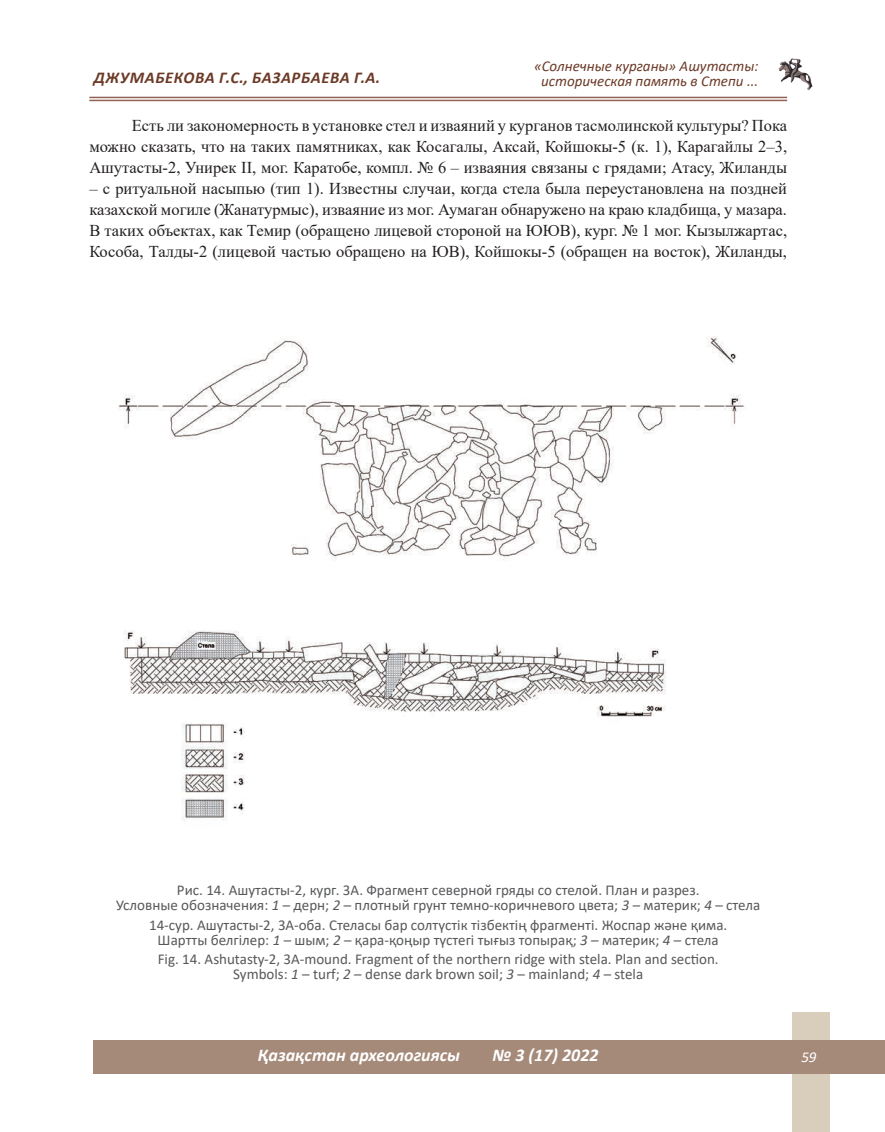
<style>
.page{position:relative;width:885px;height:1132px;background:#fff}
.page>*{position:absolute;margin:0;border:0;box-sizing:border-box;transform-origin:0 0}
.t1{font:italic 700 18px "Calibri";color:#fff}
.t2{font:16.5px/21px "Times New Roman";color:#231f20;text-align:justify}
.t3{font:italic 700 16.5px "Calibri";letter-spacing:.04em;color:#6c3a27}
.t4{font:15px/15px "Calibri";color:#57585a;text-align:center}
.t5{font:italic 15px/15px "Calibri";color:#6c3a27;text-align:center}
.t6{font:italic 15px "Calibri";color:#fff}
.s1{font-style:italic}
</style>
<div class="page">
<img style="left:778px;top:58px;width:35px;height:32px">
<hr style="left:89px;top:97px;width:698px;height:1px;background:#906154">
<hr style="left:89px;top:100px;width:698px;height:1px;background:#906154">
<div style="left:792px;top:1012px;width:37px;height:119px;background:#d9cdbb"></div>
<div style="left:0;top:1040px;width:884px;height:33px;background:#a58979"></div>
<div style="left:0;top:1022px;width:93px;height:68px;background:#fff"></div>
<img style="left:118px;top:336px;width:626px;height:485px">
<p class="t3" style="left:94px;top:65px;width:48px">Джумабекова</p>
<p class="t3" style="left:219px;top:65px;width:54px">Г.С., Базарбаева</p>
<p class="t3" style="left:354px;top:65px;width:28px">Г.А.</p>
<p class="t5" style="left:534px;top:58px;width:226px">«Солнечные курганы» Ашутасты: историческая память в Степи ...</p>
<p class="t2" style="left:89px;top:114px;width:699px;text-indent:43px">Есть ли закономерность в установке стел и изваяний у курганов тасмолинской культуры? Пока можно сказать, что на таких памятниках, как Косагалы, Аксай, Койшокы-5 (к. 1), Карагайлы 2–3, Ашутасты-2, Унирек II, мог. Каратобе, компл. № 6 – изваяния связаны с грядами; Атасу, Жиланды</p>
<p class="t2" style="left:89px;top:177px;width:699px">– с ритуальной насыпью (тип 1). Известны случаи, когда стела была переустановлена на поздней казахской могиле (Жанатурмыс), изваяние из мог. Аумаган обнаружено на краю кладбища, у мазара.<br>В таких объектах, как Темир (обращено лицевой стороной на ЮЮВ), кург. № 1 мог. Кызылжартас, Кособа, Талды-2 (лицевой частью обращено на ЮВ), Койшокы-5 (обращен на восток), Жиланды,</p>
<p class="t4" style="left:116px;top:881px;width:645px">Рис. 14. Ашутасты-2, кург. 3А. Фрагмент северной гряды со стелой. План и разрез.<br>Условные обозначения: <span class="s1">1</span> – дерн; <span class="s1">2</span> – плотный грунт темно-коричневого цвета; <span class="s1">3</span> – материк; <span class="s1">4</span> – стела</p>
<p class="t4" style="left:149px;top:916px;width:579px">14-сур. Ашутасты-2, 3А-оба. Стеласы бар солтүстік тізбектің фрагменті. Жоспар және қима.<br>Шартты белгілер: <span class="s1">1</span> – шым; <span class="s1">2</span> – қара-қоңыр түстегі тығыз топырақ; <span class="s1">3</span> – материк; <span class="s1">4</span> – стела</p>
<p class="t4" style="left:158px;top:950px;width:562px">Fig. 14. Ashutasty-2, 3A-mound. Fragment of the northern ridge with stela. Plan and section.<br>Symbols: <span class="s1">1</span> – turf; <span class="s1">2</span> – dense dark brown soil; <span class="s1">3</span> – mainland; <span class="s1">4</span> – stela</p>
<p class="t1" style="left:258px;top:1042px;width:204px">Қазақстан археологиясы</p>
<p class="t1" style="left:492px;top:1042px;width:108px">№ 3 (17) 2022</p>
<p class="t6" style="left:801px;top:1046px;width:17px">59</p>
</div>
